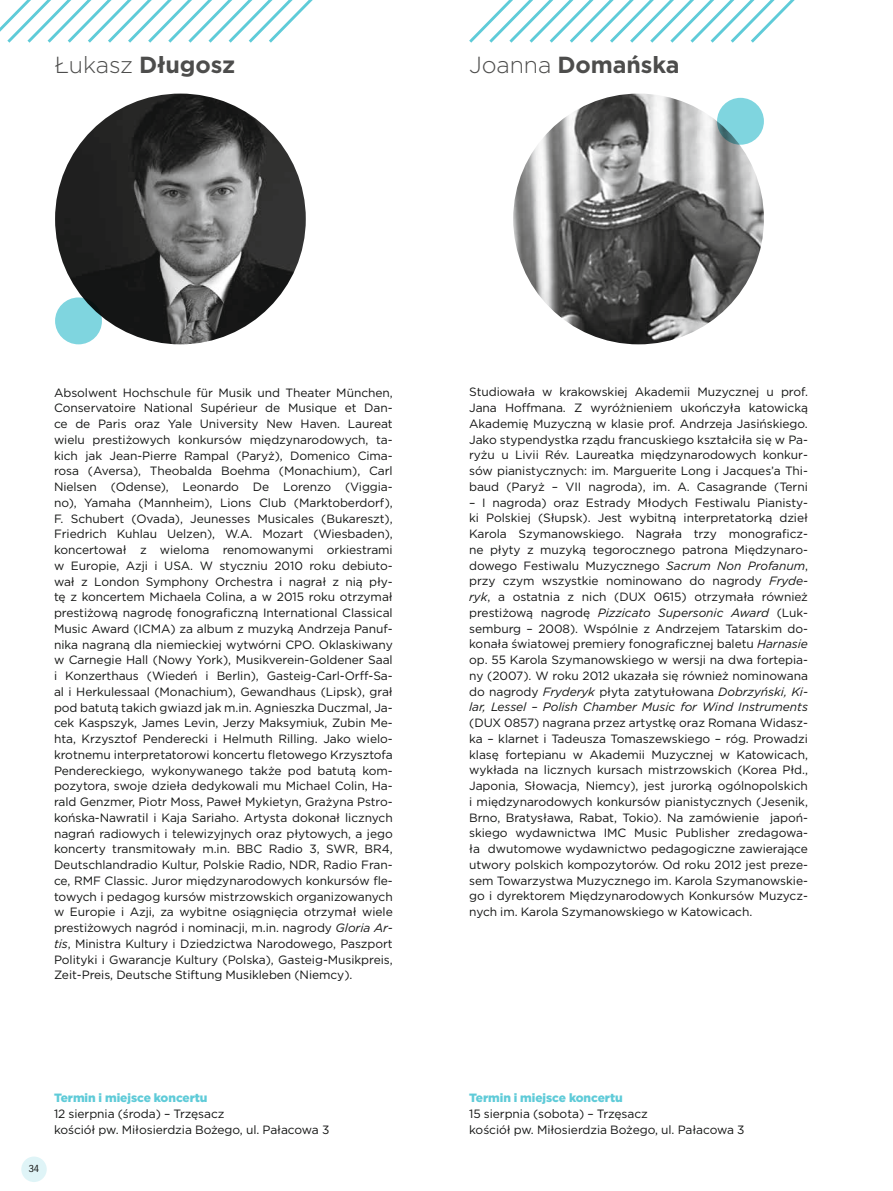
<style>
.page{position:relative;width:893px;height:1191px;background:#fff}
.page>*{position:absolute;margin:0;border:0;box-sizing:border-box;transform-origin:0 0}
.t1{font:700 23.25px "Gotham";letter-spacing:-.005em;color:#4d4d4c}
.t2{font:12px/15.8px "Gotham";letter-spacing:-.005em;color:#131413;text-align:justify}
.t3{font:900 12px "Gotham";letter-spacing:-.005em;color:#5fcbd8}
.t4{font:10.5px "Franklin Gothic URW Con Boo";color:#131413}
.s1{font-weight:300}
.s2{font-style:italic}
</style>
<div class="page">
<div style="left:21px;top:1156px;width:26px;height:26px;background:#dff4f7;border-radius:50%"></div>
<svg style="left:0;top:0;width:313px;height:43px"></svg>
<svg style="left:469px;top:0;width:326px;height:43px"></svg>
<img style="left:55px;top:94px;width:251px;height:250px;border-radius:125px">
<img style="left:513px;top:94px;width:251px;height:250px;border-radius:125px">
<svg style="left:717px;top:98px;width:47px;height:47px;background:#7acbd4"></svg>
<svg style="left:55px;top:297px;width:47px;height:47px;background:#7acbd4"></svg>
<h1 class="t1" style="left:54px;top:49px;width:183px"><span class="s1">Łukasz</span> Długosz</h1>
<h1 class="t1" style="left:469px;top:49px;width:212px"><span class="s1">Joanna</span> Domańska</h1>
<p class="t2" style="left:54px;top:384px;width:340px">Absolwent Hochschule für Musik und Theater München, Conservatoire National Supérieur de Musique et Dan&shy;ce de Paris oraz Yale University New Haven. Laureat wielu prestiżowych konkursów międzynarodowych, ta&shy;kich jak Jean-Pierre Rampal (Paryż), Domenico Cima&shy;rosa (Aversa), Theobalda Boehma (Monachium), Carl Nielsen (Odense), Leonardo De Lorenzo (Viggia&shy;no), Yamaha (Mannheim), Lions Club (Marktoberdorf), F. Schubert (Ovada), Jeunesses Musicales (Bukareszt), Friedrich Kuhlau Uelzen), W.A. Mozart (Wiesbaden), koncertował z wieloma renomowanymi orkiestrami w Europie, Azji i USA. W styczniu 2010 roku debiuto&shy;wał z London Symphony Orchestra i nagrał z nią pły&shy;tę z koncertem Michaela Colina, a w 2015 roku otrzymał prestiżową nagrodę fonograficzną International Classical Music Award (ICMA) za album z muzyką Andrzeja Panuf&shy;nika nagraną dla niemieckiej wytwórni CPO. Oklaskiwany w Carnegie Hall (Nowy York), Musikverein-Goldener Saal i Konzerthaus (Wiedeń i Berlin), Gasteig-Carl-Orff-Sa&shy;al i Herkulessaal (Monachium), Gewandhaus (Lipsk), grał pod batutą takich gwiazd jak m.in. Agnieszka Duczmal, Ja&shy;cek Kaspszyk, James Levin, Jerzy Maksymiuk, Zubin Me&shy;hta, Krzysztof Penderecki i Helmuth Rilling. Jako wielo&shy;krotnemu interpretatorowi koncertu fletowego Krzysztofa Pendereckiego, wykonywanego także pod batutą kom&shy;pozytora, swoje dzieła dedykowali mu Michael Colin, Ha&shy;rald Genzmer, Piotr Moss, Paweł Mykietyn, Grażyna Pstro&shy;końska-Nawratil i Kaja Sariaho. Artysta dokonał licznych nagrań radiowych i telewizyjnych oraz płytowych, a jego koncerty transmitowały m.in. BBC Radio 3, SWR, BR4, Deutschlandradio Kultur, Polskie Radio, NDR, Radio Fran&shy;ce, RMF Classic. Juror międzynarodowych konkursów fle&shy;towych i pedagog kursów mistrzowskich organizowanych w Europie i Azji, za wybitne osiągnięcia otrzymał wiele prestiżowych nagród i nominacji, m.in. nagrody <span class="s2">Gloria Ar&shy;tis</span>, Ministra Kultury i Dziedzictwa Narodowego, Paszport Polityki i Gwarancje Kultury (Polska), Gasteig-Musikpreis, Zeit-Preis, Deutsche Stiftung Musikleben (Niemcy).</p>
<p class="t2" style="left:469px;top:384px;width:340px">Studiowała w krakowskiej Akademii Muzycznej u prof.<br>Jana Hoffmana. Z wyróżnieniem ukończyła katowicką Akademię Muzyczną w klasie prof. Andrzeja Jasińskiego.<br>Jako stypendystka rządu francuskiego kształciła się w Pa&shy;ryżu u Livii Rév. Laureatka międzynarodowych konkur&shy;sów pianistycznych: im. Marguerite Long i Jacques’a Thi&shy;baud (Paryż – VII nagroda), im. A. Casagrande (Terni</p>
<p class="t2" style="left:469px;top:494px;width:340px">– I nagroda) oraz Estrady Młodych Festiwalu Pianisty&shy;ki Polskiej (Słupsk). Jest wybitną interpretatorką dzieł Karola Szymanowskiego. Nagrała trzy monograficz&shy;ne płyty z muzyką tegorocznego patrona Międzynaro&shy;dowego Festiwalu Muzycznego <span class="s2">Sacrum Non Profanum</span>, przy czym wszystkie nominowano do nagrody <span class="s2">Fryde&shy;ryk</span>, a ostatnia z nich (DUX 0615) otrzymała również prestiżową nagrodę <span class="s2">Pizzicato Supersonic Award</span> (Luk&shy;semburg – 2008). Wspólnie z Andrzejem Tatarskim do&shy;konała światowej premiery fonograficznej baletu <span class="s2">Harnasie </span>op. 55 Karola Szymanowskiego w wersji na dwa fortepia&shy;ny (2007). W roku 2012 ukazała się również nominowana do nagrody <span class="s2">Fryderyk</span> płyta zatytułowana <span class="s2">Dobrzyński, Ki&shy;lar, Lessel – Polish Chamber Music for Wind Instruments</span></p>
<p class="t2" style="left:469px;top:714px;width:340px">(DUX 0857) nagrana przez artystkę oraz Romana Widasz&shy;ka – klarnet i Tadeusza Tomaszewskiego – róg. Prowadzi klasę fortepianu w Akademii Muzycznej w Katowicach, wykłada na licznych kursach mistrzowskich (Korea Płd., Japonia, Słowacja, Niemcy), jest jurorką ogólnopolskich i międzynarodowych konkursów pianistycznych (Jesenik, Brno, Bratysława, Rabat, Tokio). Na zamówienie japoń&shy;skiego wydawnictwa IMC Music Publisher zredagowa&shy;ła dwutomowe wydawnictwo pedagogiczne zawierające utwory polskich kompozytorów. Od roku 2012 jest preze&shy;sem Towarzystwa Muzycznego im. Karola Szymanowskie&shy;go i dyrektorem Międzynarodowych Konkursów Muzycz&shy;nych im. Karola Szymanowskiego w Katowicach.</p>
<p class="t4" style="left:29px;top:1162px;width:12px">34</p>
<p class="t3" style="left:54px;top:1089px;width:155px">Termin i miejsce koncertu</p>
<p class="t2" style="left:54px;top:1105px;width:277px">12 sierpnia (środa) – Trzęsacz<br>kościół pw. Miłosierdzia Bożego, ul. Pałacowa 3</p>
<p class="t3" style="left:469px;top:1089px;width:155px">Termin i miejsce koncertu</p>
<p class="t2" style="left:469px;top:1105px;width:277px">15 sierpnia (sobota) – Trzęsacz<br>kościół pw. Miłosierdzia Bożego, ul. Pałacowa 3</p>
</div>
